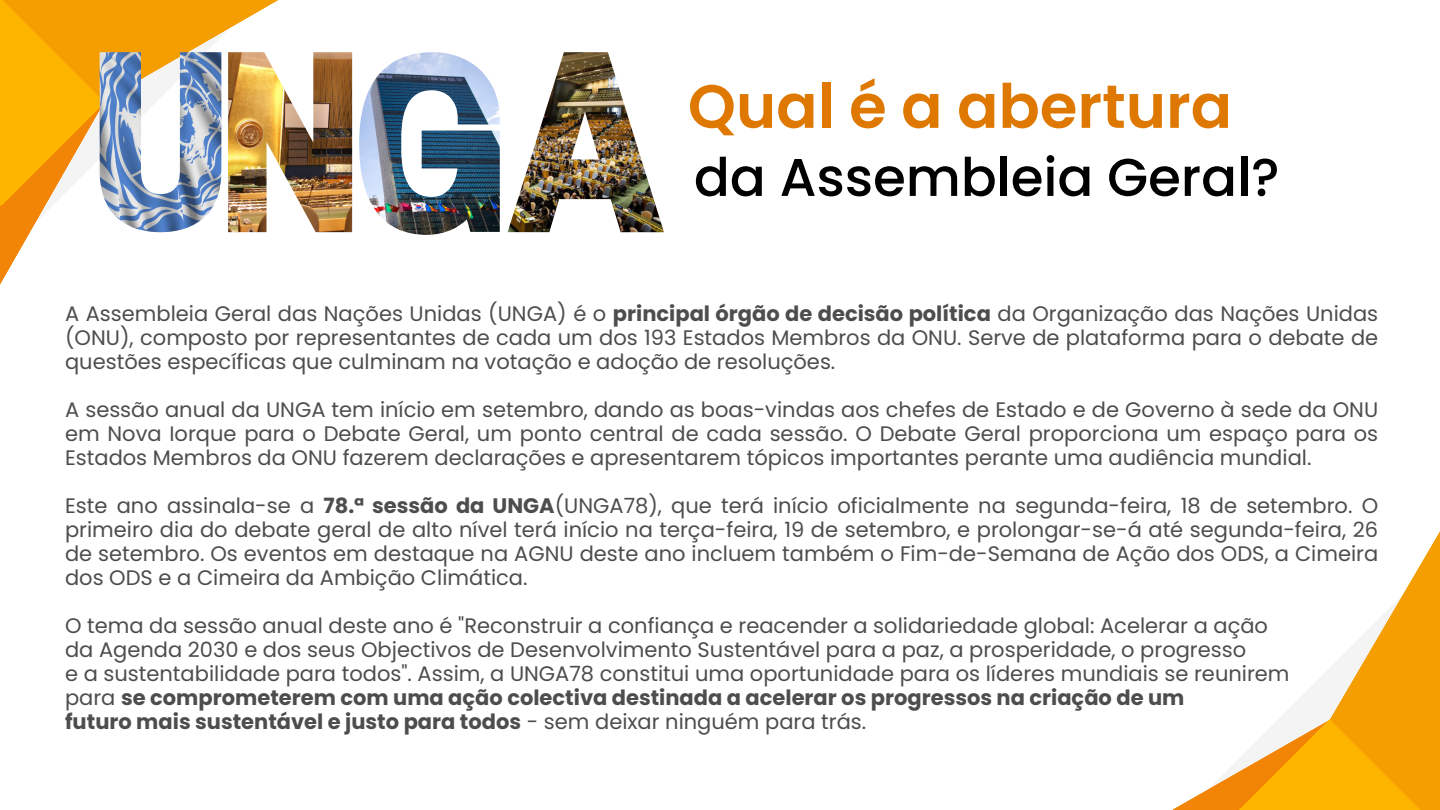
<style>
.page{position:relative;width:1440px;height:810px;background:#fff}
.page>*{position:absolute;margin:0;border:0;box-sizing:border-box;transform-origin:0 0}
.t1{font:600 61px "Poppins";color:#df7801}
.t2{font:500 53px "Poppins";color:#000}
.t3{font:21px/24px "Poppins";color:#4d4d4d;text-align:justify}
.t4{font:700 21px "Poppins";color:#4d4d4d}
.s1{font-weight:700}
.s2{font-weight:400}
</style>
<div class="page">
<svg style="left:0;top:206px;width:165px;height:79px"></svg>
<svg style="left:105px;top:0;width:173px;height:172px;fill:#f59e01"></svg>
<svg style="left:1172px;top:773px;width:54px;height:37px"></svg>
<svg style="left:1280px;top:531px;width:160px;height:279px"></svg>
<svg style="left:1226px;top:719px;width:207px;height:91px"></svg>
<svg style="left:0;top:0;width:105px;height:206px"></svg>
<img style="left:100px;top:52px;width:121px;height:180px">
<img style="left:228px;top:52px;width:124px;height:180px">
<img style="left:359px;top:52px;width:141px;height:183px">
<img style="left:508px;top:52px;width:156px;height:180px">
<p class="t1" style="left:688px;top:64px;width:546px">Qual é a abertura</p>
<p class="t2" style="left:694px;top:140px;width:587px">da Assembleia Geral?</p>
<p class="t3" style="left:65px;top:302px;width:1315px">A Assembleia Geral das Nações Unidas (UNGA) é o <span class="s1">principal órgão de decisão política</span> da Organização das Nações Unidas (ONU), composto por representantes de cada um dos 193 Estados Membros da ONU. Serve de plataforma para o debate de questões específicas que culminam na votação e adoção de resoluções.</p>
<p class="t3" style="left:65px;top:398px;width:1315px">A sessão anual da UNGA tem início em setembro, dando as boas-vindas aos chefes de Estado e de Governo à sede da ONU em Nova Iorque para o Debate Geral, um ponto central de cada sessão. O Debate Geral proporciona um espaço para os Estados Membros da ONU fazerem declarações e apresentarem tópicos importantes perante uma audiência mundial.</p>
<p class="t3" style="left:65px;top:494px;width:1315px">Este ano assinala-se a <span class="s1">78.ª sessão da UNGA</span>(UNGA78), que terá início oficialmente na segunda-feira, 18 de setembro. O primeiro dia do debate geral de alto nível terá início na terça-feira, 19 de setembro, e prolongar-se-á até segunda-feira, 26 de setembro. Os eventos em destaque na AGNU deste ano incluem também o Fim-de-Semana de Ação dos ODS, a Cimeira dos ODS e a Cimeira da Ambição Climática.</p>
<p class="t3" style="left:65px;top:614px;width:1204px">O tema da sessão anual deste ano é "Reconstruir a confiança e reacender a solidariedade global: Acelerar a ação</p>
<p class="t3" style="left:65px;top:638px;width:1183px">da Agenda 2030 e dos seus Objectivos de Desenvolvimento Sustentável para a paz, a prosperidade, o progresso</p>
<p class="t3" style="left:65px;top:662px;width:1226px">e a sustentabilidade para todos". Assim, a UNGA78 constitui uma oportunidade para os líderes mundiais se reunirem</p>
<p class="t4" style="left:65px;top:683px;width:1121px"><span class="s2">para</span> se comprometerem com uma ação colectiva destinada a acelerar os progressos na criação de um</p>
<p class="t4" style="left:65px;top:707px;width:803px">futuro mais sustentável e justo para todos <span class="s2">- sem deixar ninguém para trás.</span></p>
</div>
